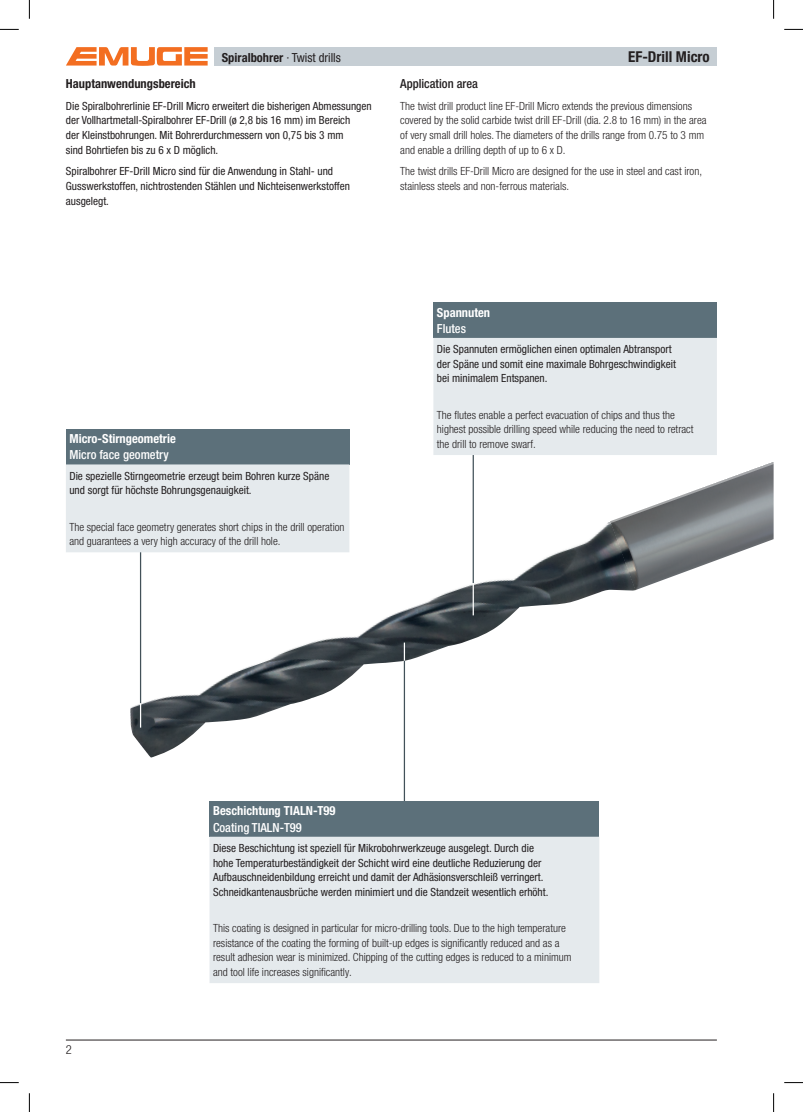
<style>
.page{position:relative;width:803px;height:1112px;background:#fff}
.page>*{position:absolute;margin:0;border:0;box-sizing:border-box;transform-origin:0 0}
.t1{font:700 condensed 15px "Helvetica Neue LT Pro";color:#231f20}
.t2{font:700 condensed 12.5px "Helvetica Neue LT Pro";color:#fff}
.t3{font:700 condensed 12.5px "Helvetica Neue LT Pro";color:#231f20}
.t4{font:500 condensed 12.5px "Helvetica Neue LT Pro";color:#fff}
.t5{font:500 condensed 12.5px "Helvetica Neue LT Pro";color:#231f20}
.t6{font:300 condensed 12.5px "Helvetica Neue LT Pro";color:#231f20}
.t7{font:300 condensed 11.25px/14.6px "Helvetica Neue LT Pro";color:#231f20}
.t8{font:condensed 11.25px/14.6px "Helvetica Neue LT Pro";color:#231f20}
.s1{font-weight:400}
</style>
<div class="page">
<div style="left:215px;top:47px;width:502px;height:19px;background:#c6ced4"></div>
<svg style="left:66px;top:47px;width:142px;height:19px"></svg>
<hr style="left:66px;top:1039px;width:651px;height:1px;background:#231f20">
<img style="left:130px;top:521px;width:505px;height:236px">
<img style="left:610px;top:462px;width:163px;height:128px">
<hr style="left:473px;top:583px;width:1px;height:32px;background:#fff">
<svg style="left:404px;top:642px;width:1px;height:18px"></svg>
<hr style="left:140px;top:501px;width:1px;height:202px;background:#425159">
<hr style="left:473px;top:446px;width:1px;height:137px;background:#425159">
<hr style="left:404px;top:660px;width:1px;height:151px;background:#425159">
<svg style="left:140px;top:703px;width:1px;height:24px"></svg>
<div style="left:433px;top:302px;width:284px;height:36px;background:#5c707a"></div>
<div style="left:433px;top:338px;width:284px;height:117px;background:#e5eaed"></div>
<div style="left:66px;top:429px;width:283px;height:35px;background:#5c707a"></div>
<div style="left:66px;top:464px;width:283px;height:88px;background:#e5eaed"></div>
<div style="left:209px;top:801px;width:390px;height:35px;background:#5c707a"></div>
<div style="left:209px;top:836px;width:390px;height:146px;background:#e5eaed"></div>
<svg style="left:0;top:29px;width:19px;height:1px"></svg>
<svg style="left:784px;top:29px;width:19px;height:1px"></svg>
<svg style="left:0;top:1082px;width:19px;height:1px"></svg>
<svg style="left:784px;top:1082px;width:19px;height:1px"></svg>
<svg style="left:29px;top:0;width:1px;height:19px"></svg>
<svg style="left:29px;top:1093px;width:1px;height:18px"></svg>
<svg style="left:773px;top:0;width:1px;height:19px"></svg>
<svg style="left:773px;top:1093px;width:1px;height:18px"></svg>
<p class="t3" style="left:222px;top:50px;width:121px">Spiralbohrer <span class="s1">· Twist drills</span></p>
<h1 class="t1" style="left:628px;top:48px;width:83px">EF-Drill Micro</h1>
<p class="t3" style="left:66px;top:76px;width:131px">Hauptanwendungsbereich</p>
<p class="t8" style="left:66px;top:98px;width:307px">Die Spiralbohrerlinie EF-Drill Micro erweitert die bisherigen Abmessungen der Vollhartmetall-Spiralbohrer EF-Drill (ø 2,8 bis 16 mm) im Bereich<br>der Kleinstbohrungen. Mit Bohrerdurchmessern von 0,75 bis 3 mm<br>sind Bohrtiefen bis zu 6 x D möglich.</p>
<p class="t8" style="left:66px;top:164px;width:286px">Spiralbohrer EF-Drill Micro sind für die Anwendung in Stahl- und<br>Gusswerkstoffen, nichtrostenden Stählen und Nichteisenwerkstoffen ausgelegt.</p>
<p class="t5" style="left:400px;top:76px;width:79px">Application area</p>
<p class="t7" style="left:400px;top:98px;width:308px">The twist drill product line EF-Drill Micro extends the previous dimensions covered by the solid carbide twist drill EF-Drill (dia. 2.8 to 16 mm) in the area of very small drill holes. The diameters of the drills range from 0.75 to 3 mm and enable a drilling depth of up to 6 x D.</p>
<p class="t7" style="left:400px;top:164px;width:303px">The twist drills EF-Drill Micro are designed for the use in steel and cast iron, stainless steels and non-ferrous materials.</p>
<p class="t2" style="left:69px;top:431px;width:108px">Micro-Stirngeometrie</p>
<p class="t4" style="left:69px;top:447px;width:101px">Micro face geometry</p>
<p class="t8" style="left:69px;top:468px;width:261px">Die spezielle Stirngeometrie erzeugt beim Bohren kurze Späne und sorgt für höchste Bohrungsgenauigkeit.</p>
<p class="t7" style="left:69px;top:519px;width:277px">The special face geometry generates short chips in the drill operation and guarantees a very high accuracy of the drill hole.</p>
<p class="t2" style="left:437px;top:305px;width:55px">Spannuten</p>
<p class="t4" style="left:437px;top:321px;width:31px">Flutes</p>
<p class="t8" style="left:437px;top:341px;width:241px">Die Spannuten ermöglichen einen optimalen Abtransport der Späne und somit eine maximale Bohrgeschwindigkeit bei minimalem Entspanen.</p>
<p class="t7" style="left:437px;top:407px;width:258px">The flutes enable a perfect evacuation of chips and thus the highest possible drilling speed while reducing the need to retract the drill to remove swarf.</p>
<p class="t6" style="left:66px;top:1042px;width:7px">2</p>
<p class="t2" style="left:213px;top:803px;width:124px">Beschichtung TIALN-T99</p>
<p class="t4" style="left:213px;top:819px;width:90px">Coating TIALN-T99</p>
<p class="t8" style="left:213px;top:840px;width:337px">Diese Beschichtung ist speziell für Mikrobohrwerkzeuge ausgelegt. Durch die hohe Temperaturbeständigkeit der Schicht wird eine deutliche Reduzierung der Aufbauschneidenbildung erreicht und damit der Adhäsionsverschleiß verringert.<br>Schneidkantenausbrüche werden minimiert und die Standzeit wesentlich erhöht.</p>
<p class="t7" style="left:213px;top:920px;width:360px">This coating is designed in particular for micro-drilling tools. Due to the high temperature resistance of the coating the forming of built-up edges is significantly reduced and as a result adhesion wear is minimized. Chipping of the cutting edges is reduced to a minimum and tool life increases significantly.</p>
</div>
